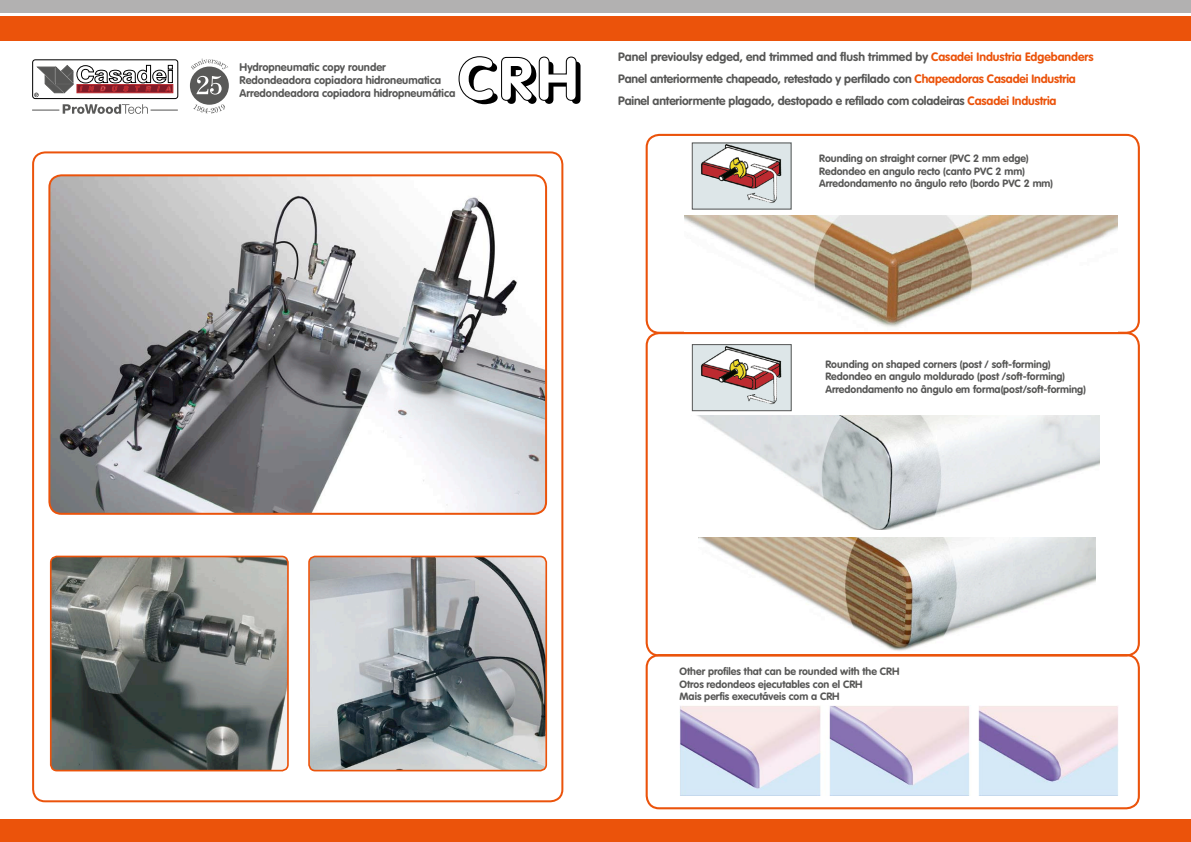
<style>
.page{position:relative;width:1191px;height:842px;background:#fff}
.page>*{position:absolute;margin:0;border:0;box-sizing:border-box;transform-origin:0 0}
.t1{font:700 58.3px "VAG Rounded";color:#000}
.t2{font:700 12px "VAG Rounded";letter-spacing:-.01em;color:#575756}
.t3{font:700 11px "VAG Rounded";color:#575756}
.t4{font:700 10.5px "VAG Rounded";color:#575756}
.s1{color:#eb530b}
</style>
<div class="page">
<div style="left:0;top:17px;width:1191px;height:24px;background:#eb530b"></div>
<div style="left:0;top:0;width:1191px;height:12px;background:#b2b1b1"></div>
<svg style="left:458px;top:56px;width:119px;height:46px"></svg>
<div style="left:0;top:819px;width:1191px;height:23px;background:#eb530b"></div>
<div style="left:645px;top:134px;width:494px;height:200px;border:2px solid #eb530b;border-radius:13px"></div>
<img style="left:694px;top:145px;width:95px;height:62px">
<img style="left:684px;top:215px;width:433px;height:112px">
<div style="left:645px;top:332px;width:494px;height:324px;border:2px solid #eb530b;border-radius:13px"></div>
<img style="left:698px;top:416px;width:401px;height:114px">
<img style="left:698px;top:537px;width:397px;height:114px">
<img style="left:694px;top:346px;width:95px;height:63px">
<div style="left:692px;top:344px;width:99px;height:67px;border:1px solid #575756"></div>
<div style="left:645px;top:654px;width:494px;height:155px;border:2px solid #eb530b;border-radius:13px"></div>
<img style="left:680px;top:705px;width:439px;height:90px">
<div style="left:32px;top:151px;width:531px;height:651px;border:2px solid #eb530b;border-radius:12px"></div>
<img style="left:51px;top:556px;width:235px;height:215px">
<div style="left:50px;top:556px;width:239px;height:215px;border:2px solid #eb530b;border-radius:6px"></div>
<img style="left:311px;top:556px;width:235px;height:215px">
<div style="left:308px;top:556px;width:239px;height:215px;border:2px solid #eb530b;border-radius:6px"></div>
<img style="left:51px;top:177px;width:494px;height:336px">
<div style="left:48px;top:174px;width:499px;height:341px;border:2px solid #eb530b;border-radius:12px"></div>
<div style="left:32px;top:59px;width:146px;height:40px;border:1px solid #000;border-radius:3px"></div>
<svg style="left:34px;top:65px;width:139px;height:32px"></svg>
<svg style="left:32px;top:104px;width:146px;height:10px"></svg>
<div style="left:190px;top:67px;width:39px;height:38px;background:#595958;border-radius:50%"></div>
<svg style="left:196px;top:76px;width:26px;height:19px"></svg>
<svg style="left:191px;top:59px;width:37px;height:10px"></svg>
<svg style="left:193px;top:104px;width:32px;height:9px"></svg>
<p class="t3" style="left:240px;top:61px;width:148px">Hydropneumatic copy rounder</p>
<p class="t3" style="left:240px;top:74px;width:203px">Redondeadora copiadora hidroneumatica</p>
<p class="t3" style="left:240px;top:87px;width:217px">Arredondeadora copiadora hidropneumática</p>
<p class="t1" style="left:463px;top:49px;width:121px">CRH</p>
<p class="t2" style="left:618px;top:50px;width:477px">Panel previoulsy edged, end trimmed and flush trimmed by <span class="s1">Casadei Industria Edgebanders</span></p>
<p class="t2" style="left:618px;top:72px;width:459px">Panel anteriormente chapeado, retestado y perfilado con <span class="s1">Chapeadoras Casadei Industria</span></p>
<p class="t2" style="left:618px;top:94px;width:440px">Painel anteriormente plagado, destopado e refilado com coladeiras <span class="s1">Casadei Industria</span></p>
<p class="t4" style="left:819px;top:152px;width:211px">Rounding on straight corner (PVC 2 mm edge)</p>
<p class="t4" style="left:819px;top:165px;width:207px">Redondeo en angulo recto (canto PVC 2 mm)</p>
<p class="t4" style="left:819px;top:177px;width:235px">Arredondamento no ângulo reto (bordo PVC 2 mm)</p>
<p class="t4" style="left:825px;top:358px;width:227px">Rounding on shaped corners (post / soft-forming)</p>
<p class="t4" style="left:825px;top:370px;width:241px">Redondeo en angulo moldurado (post /soft-forming)</p>
<p class="t4" style="left:825px;top:383px;width:262px">Arredondamento no ângulo em forma(post/soft-forming)</p>
<p class="t4" style="left:679px;top:665px;width:221px">Other profiles that can be rounded with the CRH</p>
<p class="t4" style="left:679px;top:678px;width:185px">Otros redondeos ejecutables con el CRH</p>
<p class="t4" style="left:679px;top:690px;width:162px">Mais perfis executáveis com a CRH</p>
</div>
